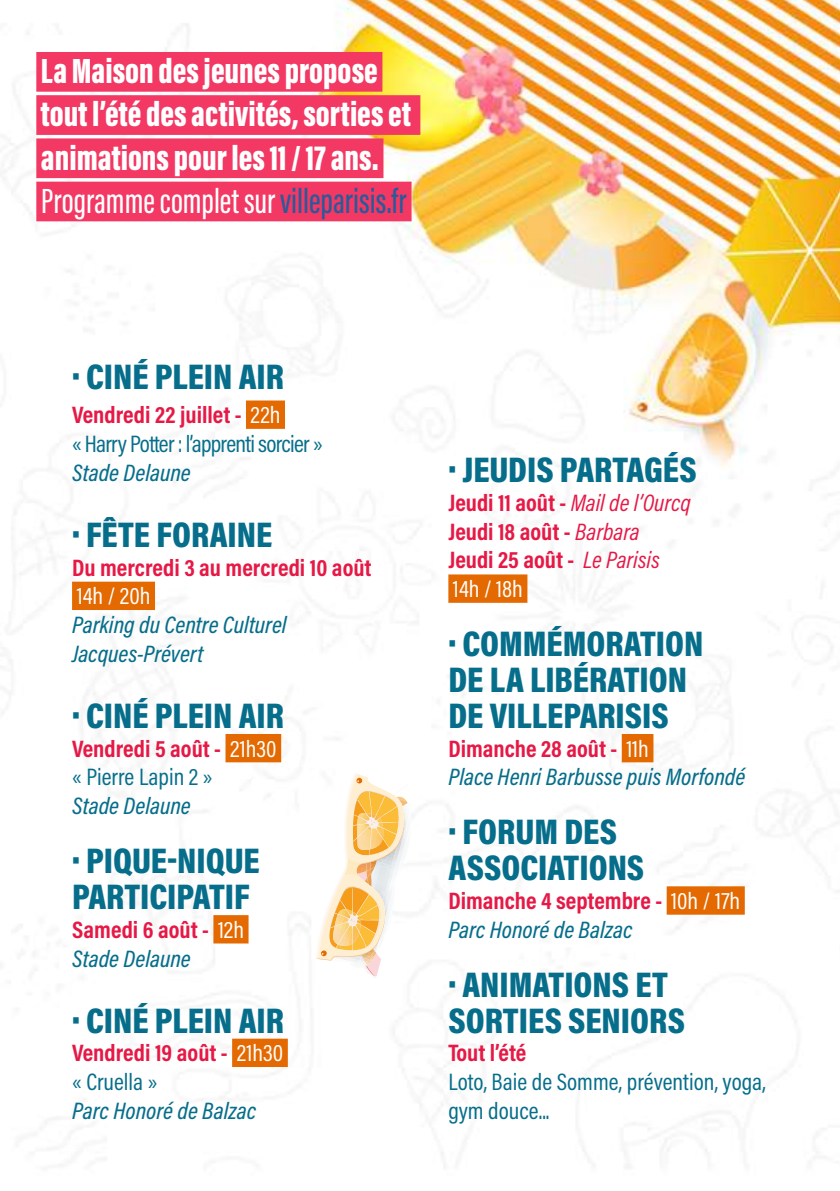
<style>
.page{position:relative;width:840px;height:1191px;background:#fff}
.page>*{position:absolute;margin:0;border:0;box-sizing:border-box;transform-origin:0 0}
.t1{font:900 36px/36px "Acumin Pro Cond";color:#066e8b}
.t2{font:900 36px/43.2px "Acumin Pro Extra Cond";color:#fff}
.t3{font:700 24px/28.8px "Acumin Pro Cond";color:#e61946}
.t4{font:italic 500 24px/28.8px "Acumin Pro Cond";color:#066e8b}
.t5{font:24px/28.8px "Acumin Pro Cond";letter-spacing:-.03em;color:#066e8b}
.t6{font:24px/28.8px "Acumin Pro Cond";letter-spacing:-.005em;color:#066e8b}
.t7{font:24px "Acumin Pro Cond";color:#fff}
.s1{font-weight:500}
.s2{font-weight:500;color:#275b9b}
.s3{font-weight:700;color:#e61946}
.s4{color:#fff}
.s5{font-weight:400;color:#fff}
.s6{font-weight:400;color:#066e8b}
.s7{font-weight:500;font-style:italic;color:#066e8b}
.s8{font-weight:400;font-style:italic}
.s9{font-weight:700;font-style:normal;color:#e61946}
.s10{font-weight:400;font-style:normal;color:#fff}
</style>
<div class="page">
<img style="left:0;top:0;width:839px;height:1168px">
<div style="left:246px;top:400px;width:39px;height:29px;background:#e36900"></div>
<div style="left:72px;top:581px;width:83px;height:29px;background:#e36900"></div>
<div style="left:225px;top:734px;width:56px;height:28px;background:#e36900"></div>
<div style="left:213px;top:915px;width:35px;height:28px;background:#e36900"></div>
<div style="left:232px;top:1038px;width:56px;height:29px;background:#e36900"></div>
<div style="left:448px;top:574px;width:79px;height:29px;background:#e36900"></div>
<div style="left:621px;top:734px;width:32px;height:28px;background:#e36900"></div>
<div style="left:666px;top:886px;width:78px;height:28px;background:#e36900"></div>
<svg style="left:315px;top:773px;width:105px;height:205px"></svg>
<div style="left:36px;top:52px;width:346px;height:40px;background:#f23863"></div>
<div style="left:36px;top:95px;width:384px;height:40px;background:#f23863"></div>
<div style="left:36px;top:138px;width:347px;height:40px;background:#f23863"></div>
<div style="left:36px;top:182px;width:375px;height:39px;background:#f23863"></div>
<h1 class="t2" style="left:41px;top:49px;width:371px">La Maison des jeunes propose tout l’été des activités, sorties et animations pour les 11 / 17 ans.<br><span class="s1">Programme complet sur</span><span class="s2">villeparisis.fr</span></h1>
<h1 class="t1" style="left:72px;top:357px;width:213px">· CINÉ PLEIN AIR</h1>
<p class="t5" style="left:72px;top:400px;width:252px"><span class="s3">Vendredi 22 juillet -</span> <span class="s4">22h<br></span>« Harry Potter : l’apprenti sorcier »</p>
<p class="t4" style="left:72px;top:457px;width:120px">Stade Delaune</p>
<h1 class="t1" style="left:72px;top:515px;width:202px">· FÊTE FORAINE</h1>
<p class="t3" style="left:72px;top:552px;width:301px">Du mercredi 3 au mercredi 10 août</p>
<p class="t7" style="left:77px;top:580px;width:75px">14h / 20h</p>
<p class="t4" style="left:72px;top:610px;width:216px">Parking du Centre Culturel<br>Jacques-Prévert</p>
<h1 class="t1" style="left:72px;top:696px;width:213px">· CINÉ PLEIN AIR</h1>
<p class="t3" style="left:72px;top:733px;width:206px">Vendredi 5 août - <span class="s5">21h30 </span><span class="s6">« Pierre Lapin 2 »</span></p>
<p class="t4" style="left:72px;top:791px;width:120px">Stade Delaune</p>
<h1 class="t1" style="left:72px;top:841px;width:189px">· PIQUE-NIQUE<br>PARTICIPATIF</h1>
<p class="t3" style="left:72px;top:914px;width:173px">Samedi 6 août - <span class="s5">12h<br></span><span class="s7">Stade Delaune</span></p>
<h1 class="t1" style="left:72px;top:1001px;width:213px">· CINÉ PLEIN AIR</h1>
<p class="t3" style="left:72px;top:1038px;width:212px">Vendredi 19 août - <span class="s5">21h30 </span><span class="s6">« Cruella »</span></p>
<p class="t4" style="left:72px;top:1095px;width:186px">Parc Honoré de Balzac</p>
<h1 class="t1" style="left:448px;top:450px;width:250px">· JEUDIS PARTAGÉS</h1>
<p class="t3" style="left:448px;top:487px;width:244px">Jeudi 11 août - <span class="s8">Mail de l’Ourcq<br></span>Jeudi 18 août - <span class="s8">Barbara<br></span>Jeudi 25 août - <span class="s8">Le Parisis<br></span><span class="s5">14h / 18h</span></p>
<h1 class="t1" style="left:448px;top:624px;width:256px">· COMMÉMORATION<br>DE LA LIBÉRATION<br>DE VILLEPARISIS</h1>
<p class="t4" style="left:448px;top:733px;width:298px"><span class="s9">Dimanche 28 août -</span> <span class="s10">11h<br></span>Place Henri Barbusse puis Morfondé</p>
<h1 class="t1" style="left:448px;top:813px;width:197px">· FORUM DES<br>ASSOCIATIONS</h1>
<p class="t3" style="left:448px;top:885px;width:293px">Dimanche 4 septembre - <span class="s5">10h / 17h<br></span><span class="s7">Parc Honoré de Balzac</span></p>
<h1 class="t1" style="left:448px;top:965px;width:238px">· ANIMATIONS ET<br>SORTIES SENIORS</h1>
<p class="t3" style="left:448px;top:1038px;width:80px">Tout l’été</p>
<p class="t6" style="left:448px;top:1067px;width:319px">Loto, Baie de Somme, prévention, yoga, gym douce...</p>
</div>
